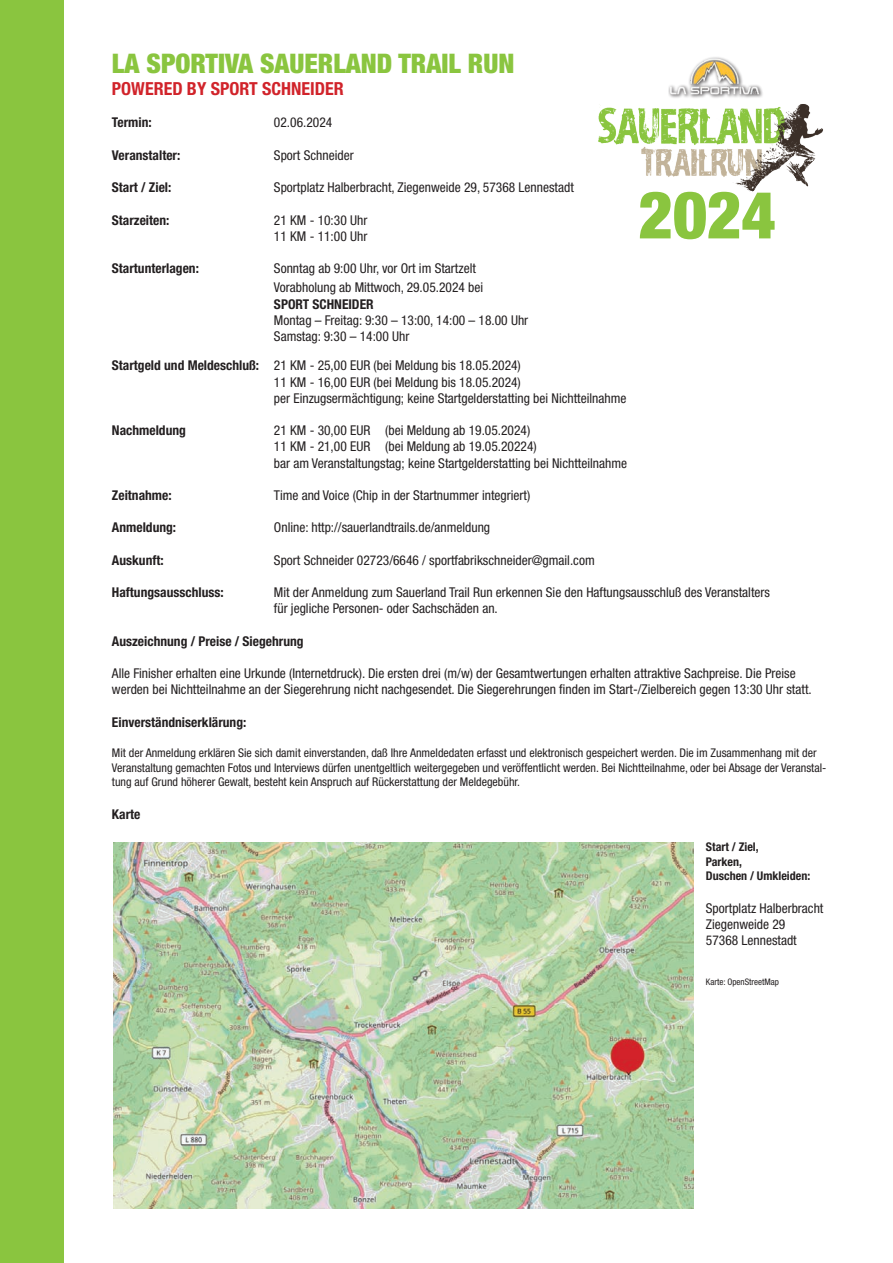
<style>
.page{position:relative;width:893px;height:1263px;background:#fff}
.page>*{position:absolute;margin:0;border:0;box-sizing:border-box;transform-origin:0 0}
.t1{font:900 condensed 65.85px "Helvetica Neue LT Pro";color:#8ac53f}
.t2{font:900 condensed 27px "Helvetica Neue LT Pro";color:#8ac53f}
.t3{font:700 condensed 18px "Helvetica Neue LT Pro";color:#d1232a}
.t4{font:condensed 13.5px/16.2px "Helvetica Neue LT Pro";color:#231f20}
.t5{font:700 condensed 13.5px "Helvetica Neue LT Pro";color:#231f20}
.t6{font:condensed 12px/14.4px "Helvetica Neue LT Pro";color:#231f20}
.t7{font:700 condensed 12px/14.4px "Helvetica Neue LT Pro";color:#231f20}
.t8{font:condensed 9px "Helvetica Neue LT Pro";color:#231f20}
.s1{font-weight:700}
</style>
<div class="page">
<div style="left:0;top:0;width:64px;height:1263px;background:#8ac53f"></div>
<img style="left:114px;top:843px;width:579px;height:366px">
<img style="left:598px;top:104px;width:225px;height:88px">
<img style="left:663px;top:57px;width:103px;height:55px">
<h2 class="t2" style="left:112px;top:48px;width:404px">LA SPORTIVA SAUERLAND TRAIL RUN</h2>
<h3 class="t3" style="left:112px;top:78px;width:233px">POWERED BY SPORT SCHNEIDER</h3>
<p class="t5" style="left:112px;top:114px;width:41px">Termin:</p>
<p class="t4" style="left:274px;top:114px;width:60px">02.06.2024</p>
<p class="t5" style="left:112px;top:147px;width:70px">Veranstalter:</p>
<p class="t4" style="left:274px;top:147px;width:81px">Sport Schneider</p>
<p class="t5" style="left:112px;top:179px;width:61px">Start / Ziel:</p>
<p class="t4" style="left:274px;top:179px;width:301px">Sportplatz Halberbracht, Ziegenweide 29, 57368 Lennestadt</p>
<p class="t5" style="left:112px;top:212px;width:59px">Starzeiten:</p>
<p class="t4" style="left:274px;top:211px;width:95px">21 KM - 10:30 Uhr<br>11 KM - 11:00 Uhr</p>
<p class="t5" style="left:112px;top:260px;width:88px">Startunterlagen:</p>
<p class="t4" style="left:274px;top:259px;width:211px;line-height:19.2px">Sonntag ab 9:00 Uhr, vor Ort im Startzelt<br>Vorabholung ab Mittwoch, 29.05.2024 bei</p>
<p class="t5" style="left:274px;top:296px;width:101px">SPORT SCHNEIDER</p>
<p class="t4" style="left:274px;top:312px;width:256px">Montag – Freitag: 9:30 – 13:00, 14:00 – 18.00 Uhr<br>Samstag: 9:30 – 14:00 Uhr</p>
<p class="t4" style="left:274px;top:357px;width:354px;text-indent:-162px"><span class="s1">Startgeld und Meldeschluß:</span> 21 KM - 25,00 EUR (bei Meldung bis 18.05.2024)<br>11 KM - 16,00 EUR (bei Meldung bis 18.05.2024)<br>per Einzugsermächtigung; keine Startgelderstatting bei Nichtteilnahme</p>
<p class="t5" style="left:112px;top:422px;width:75px">Nachmeldung</p>
<p class="t4" style="left:274px;top:422px;width:355px">21 KM - 30,00 EUR (bei Meldung ab 19.05.2024)<br>11 KM - 21,00 EUR (bei Meldung ab 19.05.20224)<br>bar am Veranstaltungstag; keine Startgelderstatting bei Nichtteilnahme</p>
<p class="t5" style="left:112px;top:487px;width:61px">Zeitnahme:</p>
<p class="t4" style="left:274px;top:487px;width:258px">Time and Voice (Chip in der Startnummer integriert)</p>
<p class="t5" style="left:112px;top:519px;width:66px">Anmeldung:</p>
<p class="t4" style="left:274px;top:519px;width:218px">Online: http://sauerlandtrails.de/anmeldung</p>
<p class="t5" style="left:112px;top:552px;width:53px">Auskunft:</p>
<p class="t4" style="left:274px;top:552px;width:322px">Sport Schneider 02723/6646 / sportfabrikschneider@gmail.com</p>
<p class="t5" style="left:112px;top:584px;width:113px">Haftungsausschluss:</p>
<p class="t4" style="left:274px;top:584px;width:497px">Mit der Anmeldung zum Sauerland Trail Run erkennen Sie den Haftungsausschluß des Veranstalters für jegliche Personen- oder Sachschäden an.</p>
<p class="t5" style="left:112px;top:633px;width:193px">Auszeichnung / Preise / Siegehrung</p>
<p class="t4" style="left:112px;top:665px;width:701px">Alle Finisher erhalten eine Urkunde (Internetdruck). Die ersten drei (m/w) der Gesamtwertungen erhalten attraktive Sachpreise. Die Preise werden bei Nichtteilnahme an der Siegerehrung nicht nachgesendet. Die Siegerehrungen finden im Start-/Zielbereich gegen 13:30 Uhr statt.</p>
<p class="t5" style="left:112px;top:714px;width:136px">Einverständniserklärung:</p>
<p class="t6" style="left:112px;top:746px;width:716px">Mit der Anmeldung erklären Sie sich damit einverstanden, daß Ihre Anmeldedaten erfasst und elektronisch gespeichert werden. Die im Zusammenhang mit der<br>Veranstaltung gemachten Fotos und Interviews dürfen unentgeltlich weitergegeben und veröffentlicht werden. Bei Nichtteilnahme, oder bei Absage der Veranstal&shy;tung auf Grund höherer Gewalt, besteht kein Anspruch auf Rückerstattung der Meldegebühr.</p>
<p class="t5" style="left:112px;top:806px;width:30px">Karte</p>
<p class="t7" style="left:706px;top:840px;width:106px">Start / Ziel,<br>Parken,<br>Duschen / Umkleiden:</p>
<p class="t4" style="left:706px;top:899px;width:119px">Sportplatz Halberbracht<br>Ziegenweide 29<br>57368 Lennestadt</p>
<p class="t8" style="left:706px;top:976px;width:75px">Karte: OpenStreetMap</p>
<h1 class="t1" style="left:639px;top:176px;width:139px">2024</h1>
</div>
